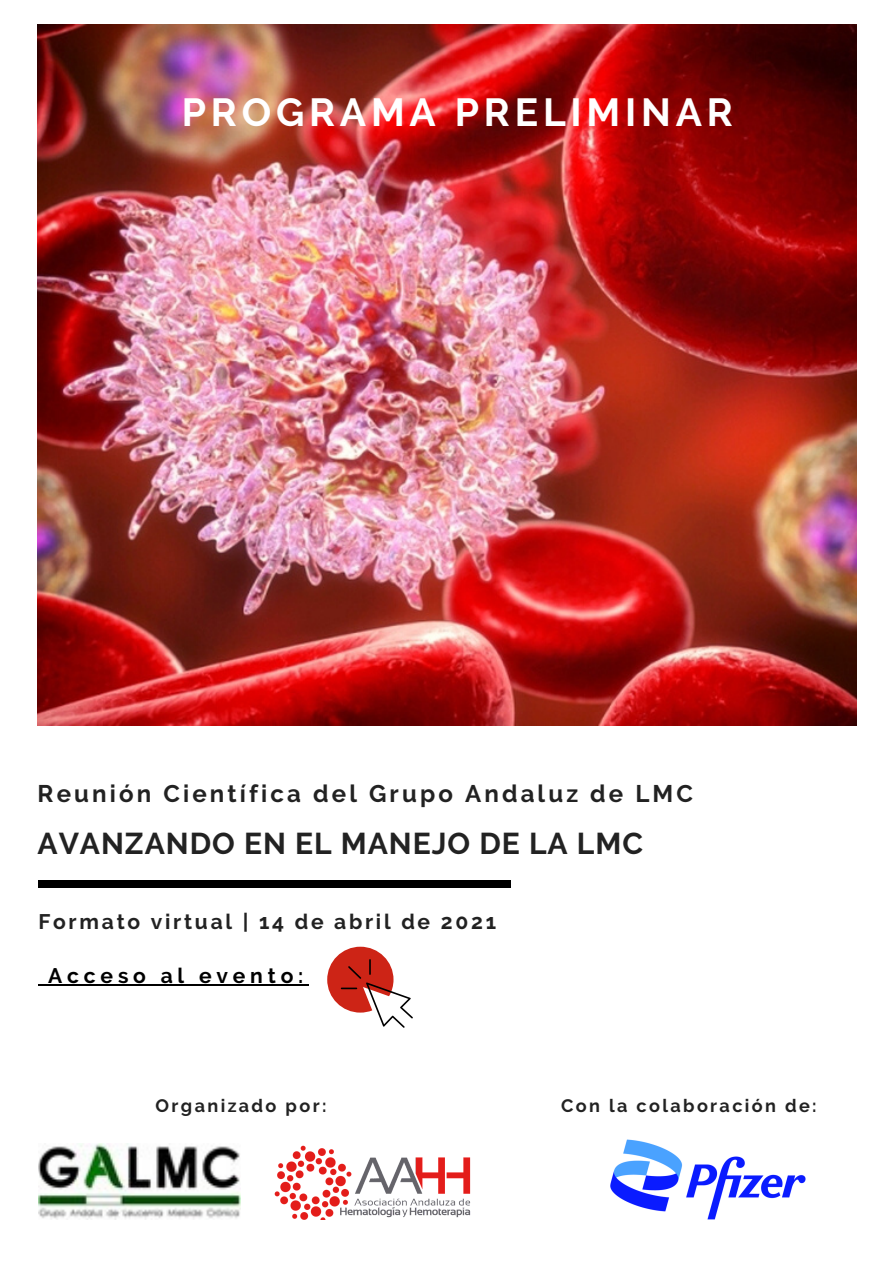
<style>
.page{position:relative;width:894px;height:1264px;background:#fff}
.page>*{position:absolute;margin:0;border:0;box-sizing:border-box;transform-origin:0 0}
.t1{font:700 39px "Raleway";letter-spacing:.125em;color:#fff}
.t2{font:700 30px "Raleway";letter-spacing:.03em;color:#222}
.t3{font:700 24px "Raleway";letter-spacing:.13em;color:#222}
.t4{font:700 21px "Raleway";letter-spacing:.13em;color:#222}
.t5{font:700 21px "Raleway";letter-spacing:.23em;color:#000}
.t6{font:700 18px "Raleway";letter-spacing:.13em;color:#222}
</style>
<div class="page">
<img style="left:38px;top:25px;width:817px;height:700px">
<div style="left:38px;top:880px;width:472px;height:8px;background:#000"></div>
<img style="left:274px;top:1145px;width:197px;height:74px">
<img style="left:38px;top:1143px;width:202px;height:76px">
<svg style="left:38px;top:984px;width:29px;height:1px"></svg>
<hr style="left:67px;top:984px;width:84px;height:1px;background:#000">
<hr style="left:151px;top:984px;width:157px;height:1px;background:#000">
<svg style="left:327px;top:946px;width:86px;height:81px"></svg>
<img style="left:610px;top:1139px;width:194px;height:80px">
<p class="t1" style="left:182px;top:89px;width:552px">PROGRAMA PRELIMINAR</p>
<p class="t3" style="left:38px;top:779px;width:656px">Reunión Científica del Grupo Andaluz de LMC</p>
<p class="t2" style="left:38px;top:826px;width:606px">AVANZANDO EN EL MANEJO DE LA LMC</p>
<p class="t4" style="left:38px;top:909px;width:459px">Formato virtual | 14 de abril de 2021</p>
<p class="t5" style="left:48px;top:963px;width:257px">Acceso al evento:</p>
<p class="t6" style="left:156px;top:1094px;width:172px">Organizado por:</p>
<p class="t6" style="left:561px;top:1094px;width:257px">Con la colaboración de:</p>
</div>
